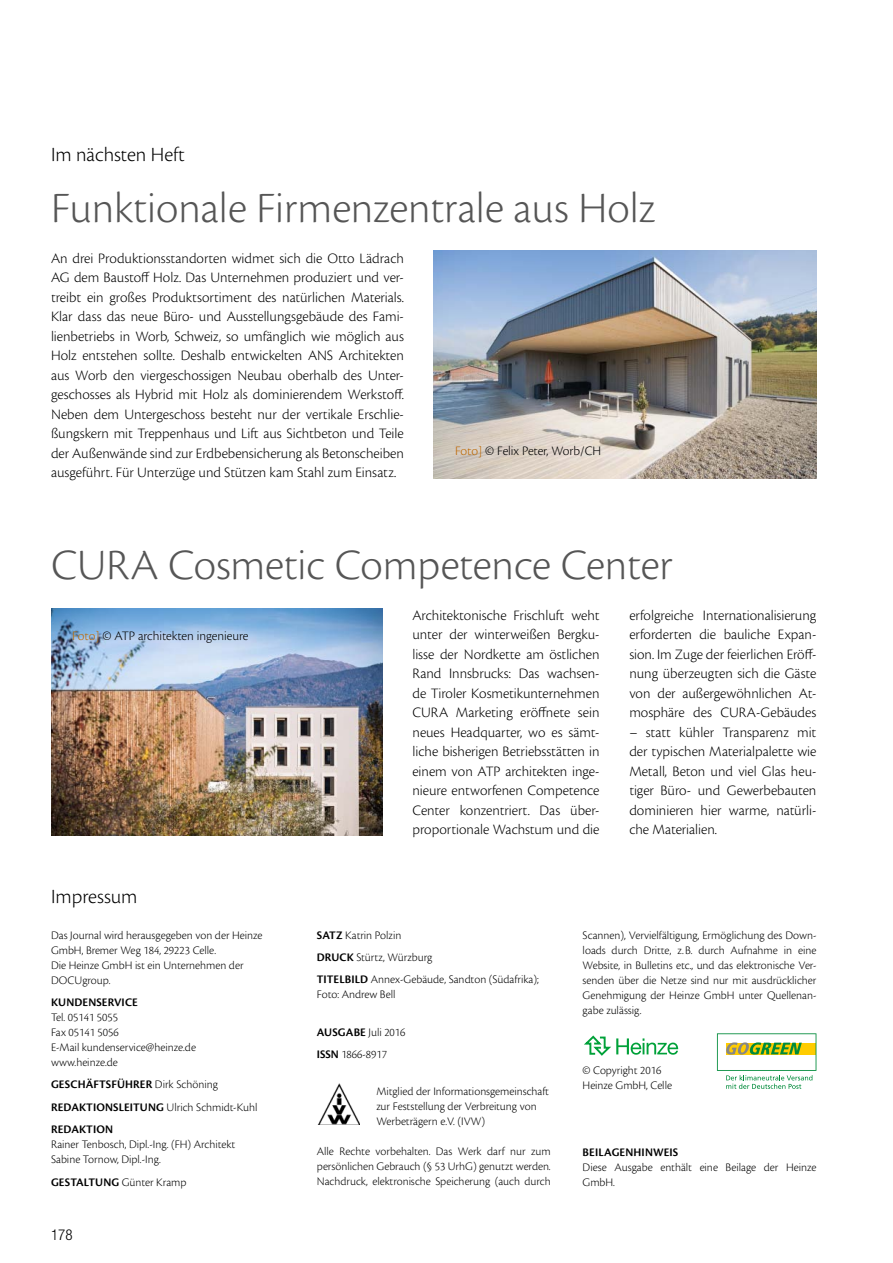
<style>
.page{position:relative;width:893px;height:1263px;background:#fff}
.page>*{position:absolute;margin:0;border:0;box-sizing:border-box;transform-origin:0 0}
.t1{font:300 45px "Cronos Pro";letter-spacing:-.005em;color:#565656}
.t2{font:300 21px "Cronos Pro";color:#000}
.t3{font:300 15px/19.5px "Cronos Pro";color:#000;text-align:justify}
.t4{font:300 condensed 15px "Helvetica Neue LT Std";color:#000}
.t5{font:300 13.5px "Cronos Pro";letter-spacing:-.01em;color:#000}
.t6{font:300 12px/15px "Cronos Pro";color:#000}
.t7{font:600 12px/22.5px "Cronos Pro";letter-spacing:.01em;color:#000}
.s1{color:#be6800}
.s2{font-weight:300}
.s3{font-weight:600}
</style>
<div class="page">
<img style="left:317px;top:1083px;width:42px;height:42px">
<svg style="left:717px;top:1033px;width:99px;height:56px"></svg>
<svg style="left:584px;top:1035px;width:94px;height:21px"></svg>
<img style="left:434px;top:251px;width:382px;height:227px">
<img style="left:51px;top:608px;width:332px;height:228px">
<h2 class="t2" style="left:51px;top:142px;width:136px">Im nächsten Heft</h2>
<h1 class="t1" style="left:51px;top:182px;width:606px">Funktionale Firmenzentrale aus Holz</h1>
<p class="t3" style="left:51px;top:248px;width:354px">An drei Produktionsstandorten widmet sich die Otto Lädrach AG dem Baustoff Holz. Das Unternehmen produziert und ver&shy;treibt ein großes Produktsortiment des natürlichen Materials.<br>Klar dass das neue Büro- und Ausstellungsgebäude des Fami&shy;lienbetriebs in Worb, Schweiz, so umfänglich wie möglich aus Holz entstehen sollte. Deshalb entwickelten ANS Architekten aus Worb den viergeschossigen Neubau oberhalb des Unter&shy;geschosses als Hybrid mit Holz als dominierendem Werkstoff.<br>Neben dem Untergeschoss besteht nur der vertikale Erschlie&shy;ßungskern mit Treppenhaus und Lift aus Sichtbeton und Teile der Außenwände sind zur Erdbebensicherung als Betonscheiben ausgeführt. Für Unterzüge und Stützen kam Stahl zum Einsatz.</p>
<p class="t5" style="left:455px;top:443px;width:148px"><span class="s1">Foto]</span> © Felix Peter, Worb/CH</p>
<h1 class="t1" style="left:51px;top:539px;width:623px">CURA Cosmetic Competence Center</h1>
<p class="t5" style="left:72px;top:628px;width:178px"><span class="s1">Foto]</span> © ATP architekten ingenieure</p>
<h2 class="t2" style="left:51px;top:884px;width:88px">Impressum</h2>
<p class="t6" style="left:51px;top:927px;width:213px">Das Journal wird herausgegeben von der Heinze<br>GmbH, Bremer Weg 184, 29223 Celle.<br>Die Heinze GmbH ist ein Unternehmen der<br>DOCUgroup.</p>
<p class="t7" style="left:51px;top:991px;width:88px">KUNDENSERVICE</p>
<p class="t6" style="left:51px;top:1010px;width:147px">Tel. 05141 5055<br>Fax 05141 5056<br>E-Mail kundenservice@heinze.de www.heinze.de</p>
<p class="t7" style="left:51px;top:1073px;width:208px">GESCHÄFTSFÜHRER <span class="s2">Dirk Schöning<br></span>REDAKTIONSLEITUNG <span class="s2">Ulrich Schmidt-Kuhl<br></span>REDAKTION</p>
<p class="t6" style="left:51px;top:1137px;width:186px">Rainer Tenbosch, Dipl.-Ing. (FH) Architekt<br>Sabine Tornow, Dipl.-Ing.</p>
<p class="t6" style="left:51px;top:1174px;width:137px"><span class="s3">GESTALTUNG</span> Günter Kramp</p>
<p class="t4" style="left:51px;top:1226px;width:23px">178</p>
<p class="t3" style="left:412px;top:605px;width:189px">Architektonische Frischluft weht unter der winterweißen Bergku&shy;lisse der Nordkette am östlichen Rand Innsbrucks: Das wachsen - de Tiroler Kosmetikunternehmen CURA Marketing eröffnete sein neues Headquarter, wo es sämt&shy;liche bisherigen Betriebsstätten in einem von ATP architekten inge&shy;nieure entworfenen Competence Center konzentriert. Das über&shy;proportionale Wachstum und die</p>
<p class="t3" style="left:629px;top:605px;width:189px">erfolgreiche Internationalisierung erforderten die bauliche Expan&shy;sion. Im Zuge der feierlichen Eröff&shy;nung überzeugten sich die Gäste von der außergewöhnlichen At&shy;mosphäre des CURA-Gebäudes</p>
<p class="t3" style="left:629px;top:722px;width:189px">– statt kühler Transparenz mit der typischen Materialpalette wie Metall, Beton und viel Glas heu&shy;tiger Büro- und Gewerbebauten dominieren hier warme, natürli&shy;che Materialien.</p>
<p class="t6" style="left:317px;top:923px;width:224px;line-height:22.5px"><span class="s3">SATZ</span> Katrin Polzin<br><span class="s3">DRUCK</span> Stürtz, Würzburg<br><span class="s3">TITELBILD</span> Annex-Gebäude, Sandton (Südafrika);</p>
<p class="t6" style="left:317px;top:987px;width:80px">Foto: Andrew Bell</p>
<p class="t6" style="left:317px;top:1021px;width:90px;line-height:22.5px"><span class="s3">AUSGABE</span> Juli 2016<br><span class="s3">ISSN</span> 1866-8917</p>
<p class="t6" style="left:376px;top:1083px;width:174px">Mitglied der Informationsgemeinschaft zur Feststellung der Verbreitung von<br>Werbeträgern e.V. (IVW)</p>
<p class="t6" style="left:317px;top:1143px;width:235px;text-align:justify">Alle Rechte vorbehalten. Das Werk darf nur zum persönlichen Gebrauch (§ 53 UrhG) genutzt werden.<br>Nachdruck, elektronische Speicherung (auch durch</p>
<p class="t6" style="left:583px;top:927px;width:235px;text-align:justify">Scannen), Vervielfältigung, Ermöglichung des Down&shy;loads durch Dritte, z. B. durch Aufnahme in eine Website, in Bulletins etc., und das elektronische Ver&shy;senden über die Netze sind nur mit ausdrücklicher Genehmigung der Heinze GmbH unter Quellenan&shy;gabe zulässig.</p>
<p class="t6" style="left:583px;top:1062px;width:91px">© Copyright 2016<br>Heinze GmbH, Celle</p>
<p class="t7" style="left:583px;top:1141px;width:97px">BEILAGENHINWEIS</p>
<p class="t6" style="left:583px;top:1160px;width:235px">Diese Ausgabe enthält eine Beilage der Heinze<br>GmbH.</p>
</div>
